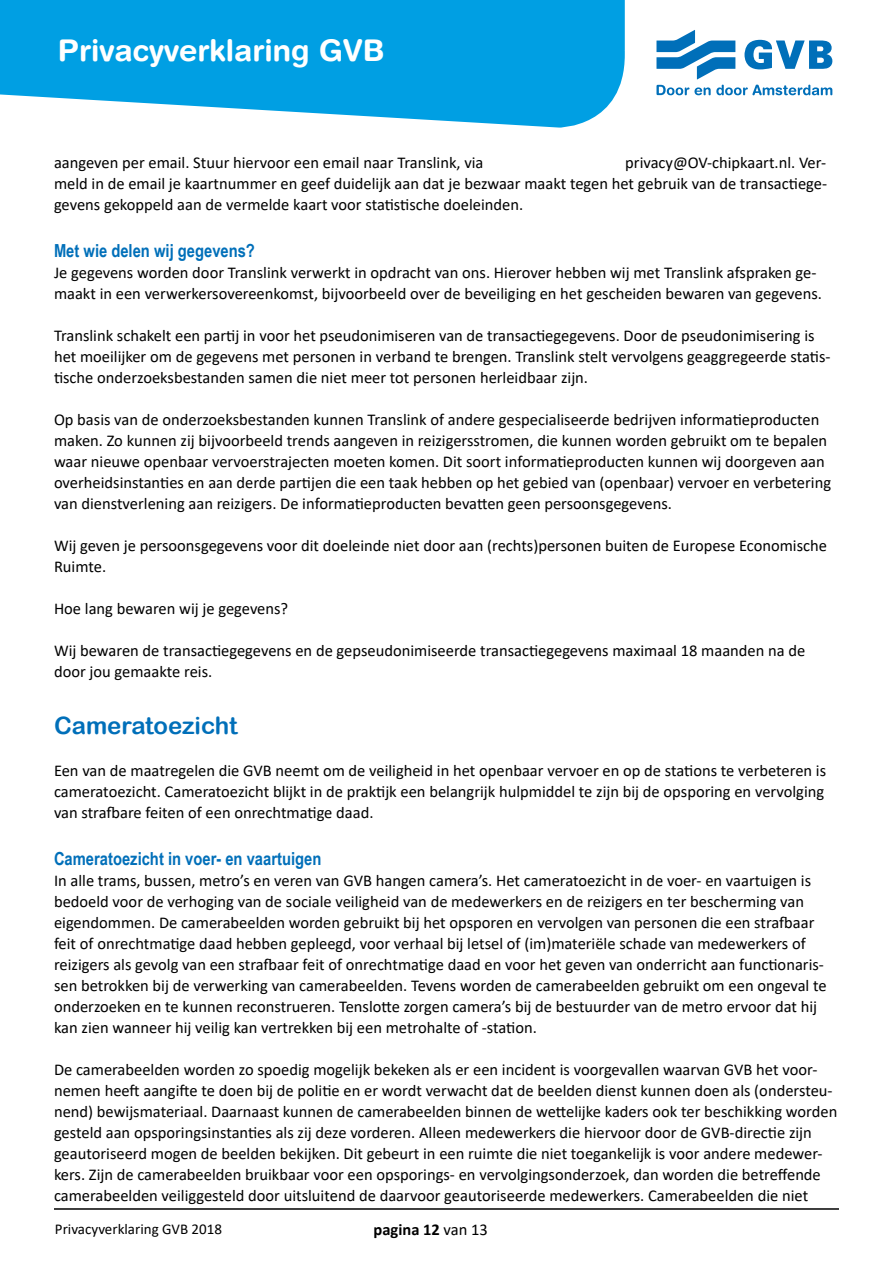
<style>
.page{position:relative;width:893px;height:1263px;background:#fff}
.page>*{position:absolute;margin:0;border:0;box-sizing:border-box;transform-origin:0 0}
.t1{font:700 30px "Helvetica Rounded LT";color:#fff}
.t2{font:24px "Arial Rounded MT Bold";color:#006fb9}
.t3{font:700 18px "Arial Narrow";color:#006fb9}
.t4{font:16.5px/21px "Calibri";color:#000}
.t5{font:700 16.5px "Calibri";color:#000}
.t6{font:15px "Calibri";color:#000}
.s1{font-weight:400}
</style>
<div class="page">
<hr style="left:54px;top:1208px;width:785px;height:2px;background:#000">
<svg style="left:0;top:0;width:625px;height:128px;background:#21abe6"></svg>
<svg style="left:656px;top:30px;width:79px;height:49px"></svg>
<svg style="left:744px;top:40px;width:88px;height:29px"></svg>
<svg style="left:656px;top:85px;width:176px;height:10px"></svg>
<h1 class="t1" style="left:58px;top:32px;width:328px">Privacyverklaring GVB</h1>
<p class="t4" style="left:54px;top:152px;width:775px;text-align:justify;text-indent:571px">privacy@OV-chipkaart.nl. Ver&shy;meld in de email je kaartnummer en geef duidelijk aan dat je bezwaar maakt tegen het gebruik van de transactiege&shy;gevens gekoppeld aan de vermelde kaart voor statistische doeleinden.</p>
<p class="t3" style="left:54px;top:237px;width:202px">Met wie delen wij gegevens?</p>
<p class="t4" style="left:54px;top:261px;width:769px">Je gegevens worden door Translink verwerkt in opdracht van ons. Hierover hebben wij met Translink afspraken ge&shy;maakt in een verwerkersovereenkomst, bijvoorbeeld over de beveiliging en het gescheiden bewaren van gegevens.</p>
<p class="t4" style="left:54px;top:324px;width:778px">Translink schakelt een partij in voor het pseudonimiseren van de transactiegegevens. Door de pseudonimisering is het moeilijker om de gegevens met personen in verband te brengen. Translink stelt vervolgens geaggregeerde statis&shy;tische onderzoeksbestanden samen die niet meer tot personen herleidbaar zijn.</p>
<p class="t4" style="left:54px;top:408px;width:779px">Op basis van de onderzoeksbestanden kunnen Translink of andere gespecialiseerde bedrijven informatieproducten maken. Zo kunnen zij bijvoorbeeld trends aangeven in reizigersstromen, die kunnen worden gebruikt om te bepalen waar nieuwe openbaar vervoerstrajecten moeten komen. Dit soort informatieproducten kunnen wij doorgeven aan overheidsinstanties en aan derde partijen die een taak hebben op het gebied van (openbaar) vervoer en verbetering van dienstverlening aan reizigers. De informatieproducten bevatten geen persoonsgegevens.</p>
<p class="t4" style="left:54px;top:534px;width:774px">Wij geven je persoonsgegevens voor dit doeleinde niet door aan (rechts)personen buiten de Europese Economische<br>Ruimte.</p>
<p class="t4" style="left:54px;top:597px;width:236px">Hoe lang bewaren wij je gegevens?</p>
<p class="t4" style="left:54px;top:639px;width:753px">Wij bewaren de transactiegegevens en de gepseudonimiseerde transactiegegevens maximaal 18 maanden na de door jou gemaakte reis.</p>
<h2 class="t2" style="left:54px;top:711px;width:185px">Cameratoezicht</h2>
<p class="t4" style="left:54px;top:760px;width:774px">Een van de maatregelen die GVB neemt om de veiligheid in het openbaar vervoer en op de stations te verbeteren is cameratoezicht. Cameratoezicht blijkt in de praktijk een belangrijk hulpmiddel te zijn bij de opsporing en vervolging van strafbare feiten of een onrechtmatige daad.</p>
<p class="t3" style="left:54px;top:845px;width:269px">Cameratoezicht in voer- en vaartuigen</p>
<p class="t4" style="left:54px;top:869px;width:774px">In alle trams, bussen, metro’s en veren van GVB hangen camera’s. Het cameratoezicht in de voer- en vaartuigen is bedoeld voor de verhoging van de sociale veiligheid van de medewerkers en de reizigers en ter bescherming van eigendommen. De camerabeelden worden gebruikt bij het opsporen en vervolgen van personen die een strafbaar feit of onrechtmatige daad hebben gepleegd, voor verhaal bij letsel of (im)materiële schade van medewerkers of reizigers als gevolg van een strafbaar feit of onrechtmatige daad en voor het geven van onderricht aan functionaris&shy;sen betrokken bij de verwerking van camerabeelden. Tevens worden de camerabeelden gebruikt om een ongeval te onderzoeken en te kunnen reconstrueren. Tenslotte zorgen camera’s bij de bestuurder van de metro ervoor dat hij kan zien wanneer hij veilig kan vertrekken bij een metrohalte of -station.</p>
<p class="t4" style="left:54px;top:1058px;width:785px">De camerabeelden worden zo spoedig mogelijk bekeken als er een incident is voorgevallen waarvan GVB het voor&shy;nemen heeft aangifte te doen bij de politie en er wordt verwacht dat de beelden dienst kunnen doen als (ondersteu&shy;nend) bewijsmateriaal. Daarnaast kunnen de camerabeelden binnen de wettelijke kaders ook ter beschikking worden gesteld aan opsporingsinstanties als zij deze vorderen. Alleen medewerkers die hiervoor door de GVB-directie zijn geautoriseerd mogen de beelden bekijken. Dit gebeurt in een ruimte die niet toegankelijk is voor andere medewer&shy;kers. Zijn de camerabeelden bruikbaar voor een opsporings- en vervolgingsonderzoek, dan worden die betreffende camerabeelden veiliggesteld door uitsluitend de daarvoor geautoriseerde medewerkers. Camerabeelden die niet</p>
<p class="t4" style="left:54px;top:152px;width:431px">aangeven per email. Stuur hiervoor een email naar Translink, via</p>
<p class="t6" style="left:55px;top:1218px;width:169px">Privacyverklaring GVB 2018</p>
<p class="t5" style="left:374px;top:1218px;width:116px">pagina 12 <span class="s1">van 13</span></p>
</div>
